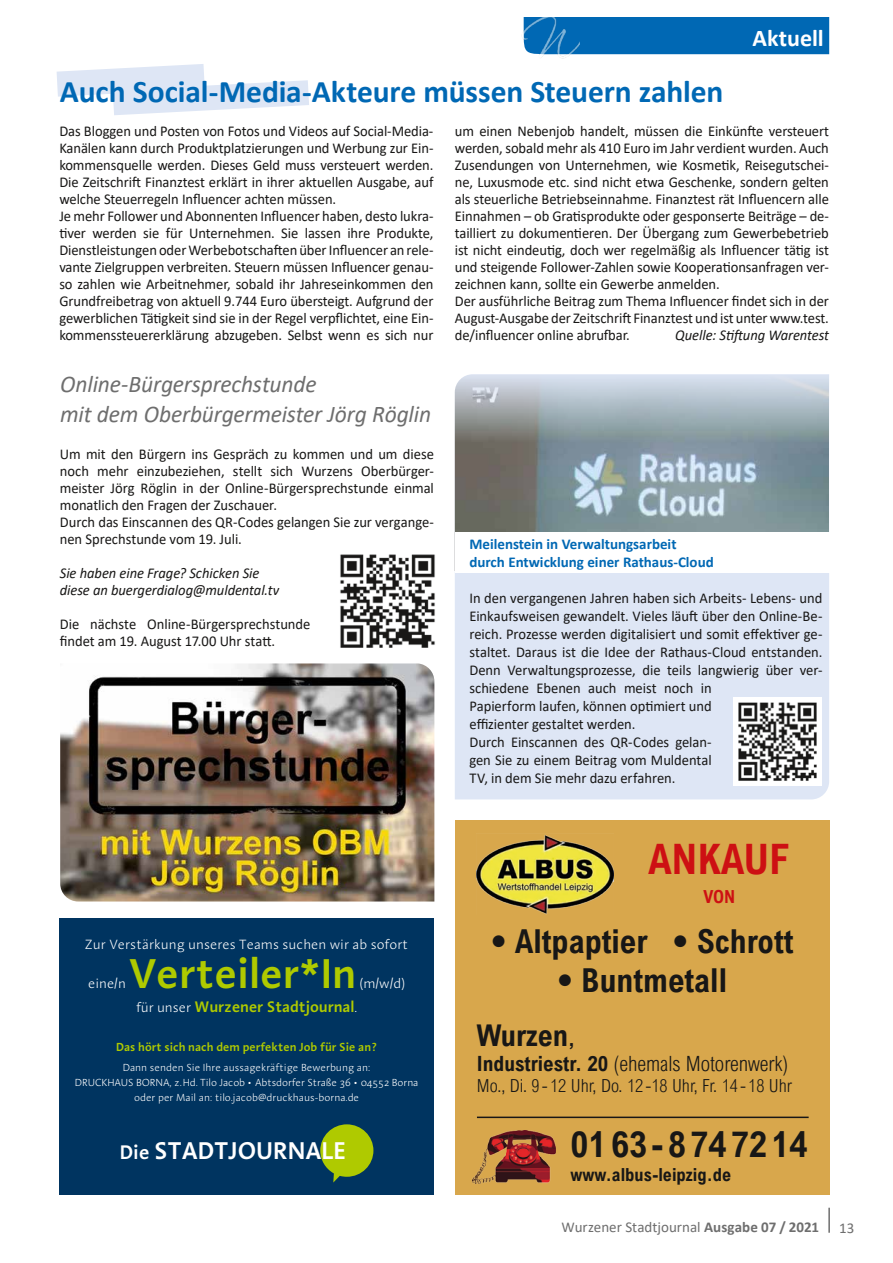
<style>
.page{position:relative;width:893px;height:1263px;background:#fff}
.page>*{position:absolute;margin:0;border:0;box-sizing:border-box;transform-origin:0 0}
.t1{font:600 42.75px "Aroma LT";color:#afca00}
.t2{font:700 42px "Arial Nova Cond";color:#cd1013}
.t3{font:700 36px "Arial Nova Cond";color:#181716}
.t4{font:700 33px "Arial Nova Cond";color:#181716}
.t5{font:700 31.5px "Calibri";letter-spacing:-.005em;color:#0068b4}
.t6{font:700 30px "Arial Nova Cond";color:#181716}
.t7{font:600 24.9px "Aroma LT";color:#fff}
.t8{font:italic 24px/30px "Calibri";letter-spacing:-.01em;color:#6e6e6e}
.t9{font:700 24px "Calibri";letter-spacing:-.005em;color:#fff}
.t10{font:300 21px "Arial Nova Cond";color:#181716}
.t11{font:300 18px "Arial Nova Cond";color:#181716}
.t12{font:700 18px "Arial Nova Cond";color:#181716}
.t13{font:700 18px "Arial Nova Cond";color:#cd1013}
.t14{font:600 15.75px "Aroma LT";letter-spacing:-.005em;color:#afca00}
.t15{font:15px/17px "Calibri";letter-spacing:-.005em;color:#181716}
.t16{font:italic 15px/17px "Calibri";letter-spacing:-.005em;color:#181716}
.t17{font:700 15px/18px "Calibri";color:#0068b4}
.t18{font:15px "Calibri";color:#6e6e6e}
.t19{font:300 13.8px "Aroma LT";color:#fff}
.t20{font:600 12px "Aroma LT";color:#afca00}
.t21{font:300 10.5px/15px "Aroma LT";color:#fff;text-align:center}
.s1{font-weight:300;font-size:13.8px;color:#fff}
.s2{font-size:20.1px}
.s3{font-family:"Helvetica Neue";font-weight:400;font-stretch:condensed}
.s4{font-size:21px}
.s5{font-weight:700}
</style>
<div class="page">
<hr style="left:828px;top:1208px;width:2px;height:25px;background:#6e6e6e">
<div style="left:579px;top:17px;width:250px;height:38px;background:#0068b4"></div>
<img style="left:523px;top:17px;width:56px;height:42px">
<svg style="left:57px;top:64px;width:252px;height:51px"></svg>
<div style="left:456px;top:821px;width:374px;height:374px;background:#d8a74c"></div>
<img style="left:477px;top:835px;width:136px;height:79px">
<img style="left:473px;top:1130px;width:83px;height:53px">
<hr style="left:477px;top:1116px;width:332px;height:2px;background:#181716">
<img style="left:60px;top:663px;width:374px;height:238px">
<img style="left:340px;top:554px;width:95px;height:94px">
<div style="left:455px;top:573px;width:374px;height:226px;background:#dee6f5"></div>
<img style="left:455px;top:374px;width:374px;height:157px">
<img style="left:733px;top:697px;width:88px;height:89px">
<div style="left:60px;top:918px;width:374px;height:277px;background:#003460"></div>
<svg style="left:320px;top:1124px;width:53px;height:58px"></svg>
<h3 class="t9" style="left:752px;top:21px;width:73px">Aktuell</h3>
<h3 class="t5" style="left:60px;top:69px;width:665px">Auch Social-Media-Akteure müssen Steuern zahlen</h3>
<p class="t15" style="left:59px;top:122px;width:376px">Das Bloggen und Posten von Fotos und Videos auf Social-Media-Kanälen kann durch Produktplatzierungen und Werbung zur Ein&shy;kommensquelle werden. Dieses Geld muss versteuert werden.<br>Die Zeitschrift Finanztest erklärt in ihrer aktuellen Ausgabe, auf welche Steuerregeln Influencer achten müssen.<br>Je mehr Follower und Abonnenten Influencer haben, desto lukra&shy;tiver werden sie für Unternehmen. Sie lassen ihre Produkte, Dienstleistungen oder Werbebotschaften über Influencer an rele&shy;vante Zielgruppen verbreiten. Steuern müssen Influencer genau&shy;so zahlen wie Arbeitnehmer, sobald ihr Jahreseinkommen den Grundfreibetrag von aktuell 9.744 Euro übersteigt. Aufgrund der gewerblichen Tätigkeit sind sie in der Regel verpflichtet, eine Ein&shy;kommenssteuererklärung abzugeben. Selbst wenn es sich nur</p>
<p class="t15" style="left:455px;top:122px;width:376px">um einen Nebenjob handelt, müssen die Einkünfte versteuert werden, sobald mehr als 410 Euro im Jahr verdient wurden. Auch Zusendungen von Unternehmen, wie Kosmetik, Reisegutschei&shy;ne, Luxusmode etc. sind nicht etwa Geschenke, sondern gelten als steuerliche Betriebseinnahme. Finanztest rät Influencern alle Einnahmen – ob Gratisprodukte oder gesponserte Beiträge – de&shy;tailliert zu dokumentieren. Der Übergang zum Gewerbebetrieb ist nicht eindeutig, doch wer regelmäßig als Influencer tätig ist und steigende Follower-Zahlen sowie Kooperationsanfragen ver&shy;zeichnen kann, sollte ein Gewerbe anmelden.<br>Der ausführliche Beitrag zum Thema Influencer findet sich in der August-Ausgabe der Zeitschrift Finanztest und ist unter www.test. de/influencer online abrufbar.</p>
<p class="t16" style="left:675px;top:326px;width:155px">Quelle: Stiftung Warentest</p>
<h3 class="t8" style="left:60px;top:368px;width:372px">Online-Bürgersprechstunde<br>mit dem Oberbürgermeister Jörg Röglin</h3>
<p class="t15" style="left:60px;top:445px;width:376px">Um mit den Bürgern ins Gespräch zu kommen und um diese noch mehr einzubeziehen, stellt sich Wurzens Oberbürger&shy;meister Jörg Röglin in der Online-Bürgersprechstunde einmal monatlich den Fragen der Zuschauer.<br>Durch das Einscannen des QR-Codes gelangen Sie zur vergange&shy;nen Sprechstunde vom 19. Juli.</p>
<p class="t16" style="left:60px;top:564px;width:221px">Sie haben eine Frage? Schicken Sie diese an buergerdialog@muldental.tv</p>
<p class="t15" style="left:60px;top:615px;width:252px">Die nächste Online-Bürgersprechstunde findet am 19. August 17.00 Uhr statt.</p>
<p class="t19" style="left:85px;top:936px;width:325px">Zur Verstärkung unseres Teams suchen wir ab sofort</p>
<p class="t19" style="left:88px;top:975px;width:39px">eine/n</p>
<h1 class="t1" style="left:129px;top:946px;width:229px">Verteiler*In</h1>
<p class="t19" style="left:360px;top:975px;width:47px">(m/w/d)</p>
<p class="t14" style="left:136px;top:996px;width:223px"><span class="s1">für unser</span> Wurzener Stadtjournal<span class="s1">.</span></p>
<p class="t20" style="left:116px;top:1039px;width:262px">Das hört sich nach dem perfekten Job für Sie an?</p>
<p class="t21" style="left:75px;top:1059px;width:345px">Dann senden Sie Ihre aussagekräftige Bewerbung an:<br>DRUCKHAUS BORNA, z.Hd. Tilo Jacob • Abtsdorfer Straße 36 • 04552 Borna oder per Mail an: tilo.jacob@druckhaus-borna.de</p>
<h3 class="t7" style="left:120px;top:1134px;width:228px"><span class="s2">Die</span> STADTJOURNALE</h3>
<p class="t17" style="left:469px;top:535px;width:246px">Meilenstein in Verwaltungsarbeit durch Entwicklung einer Rathaus-Cloud</p>
<p class="t15" style="left:469px;top:589px;width:354px;line-height:18px">In den vergangenen Jahren haben sich Arbeits- Lebens- und Einkaufsweisen gewandelt. Vieles läuft über den Online-Be&shy;reich. Prozesse werden digitalisiert und somit effektiver ge&shy;staltet. Daraus ist die Idee der Rathaus-Cloud entstanden.<br>Denn Verwaltungsprozesse, die teils langwierig über ver&shy;schiedene Ebenen auch meist noch in<br>Papierform laufen, können optimiert und<br>effizienter gestaltet werden.<br>Durch Einscannen des QR-Codes gelan-<br>gen Sie zu einem Beitrag vom Muldental<br>TV, in dem Sie mehr dazu erfahren.</p>
<h2 class="t2" style="left:648px;top:833px;width:143px">ANKAUF</h2>
<p class="t13" style="left:703px;top:885px;width:33px">VON</p>
<h3 class="t4" style="left:490px;top:920px;width:304px"><span class="s3">•</span> Altpaptier <span class="s3">•</span> Schrott</h3>
<h3 class="t4" style="left:557px;top:960px;width:172px"><span class="s3">•</span> Buntmetall</h3>
<h3 class="t6" style="left:477px;top:1016px;width:100px">Wurzen<span class="s4">,</span></h3>
<h3 class="t10" style="left:477px;top:1050px;width:313px"><span class="s5">Industriestr. 20</span> (ehemals Motorenwerk)</h3>
<p class="t11" style="left:477px;top:1075px;width:317px">Mo., Di. 9 - 12 Uhr, Do. 12 -18 Uhr, Fr. 14 - 18 Uhr</p>
<h3 class="t3" style="left:570px;top:1122px;width:238px">0163-8747214</h3>
<p class="t12" style="left:570px;top:1164px;width:162px">www.albus-leipzig.de</p>
<p class="t18" style="left:562px;top:1217px;width:259px">Wurzener Stadtjournal <span class="s5">Ausgabe 07 / 2021</span></p>
<p class="t18" style="left:839px;top:1217px;width:17px">13</p>
</div>
